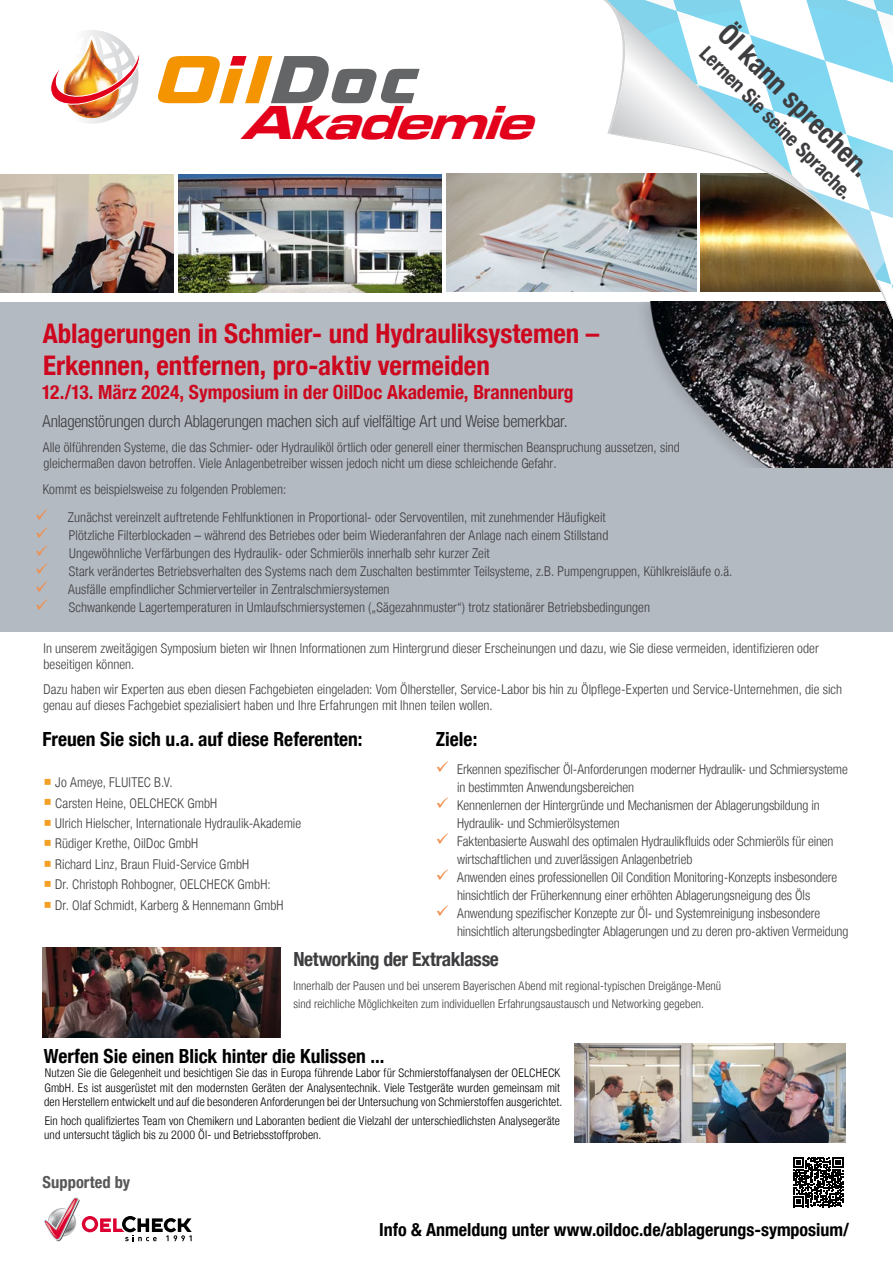
<style>
.page{position:relative;width:893px;height:1263px;background:#fff}
.page>*{position:absolute;margin:0;border:0;box-sizing:border-box;transform-origin:0 0}
.t1{font:italic 49.5px "Microgramma D Bold Exte";color:#e2001a}
.t2{font:700 condensed 28.2px "Helvetica Neue LT";color:#3e3d40}
.t3{font:700 condensed 27px/32.4px "Helvetica Neue LT";color:#cd071e}
.t4{font:700 condensed 20.1px "Helvetica Neue LT";color:#3e3d40}
.t5{font:700 condensed 19.5px "Helvetica Neue LT";color:#000}
.t6{font:700 condensed 19.5px "Helvetica Neue LT";color:#cd071e}
.t7{font:700 condensed 19.5px "Helvetica Neue LT";letter-spacing:-.02em;color:#3e3d40}
.t8{font:700 condensed 18px "Helvetica Neue LT";color:#000}
.t9{font:300 condensed 16.5px "Helvetica Neue LT";letter-spacing:-.015em;color:#3e3d40}
.t10{font:700 condensed 16.5px "Helvetica Neue LT";color:#58585a}
.t11{font:300 condensed 13.5px/18px "Helvetica Neue LT";letter-spacing:.005em;color:#3e3d40}
.t12{font:300 condensed 12px/14.4px "Helvetica Neue LT";letter-spacing:.01em;color:#000}
.t13{font:300 condensed 12px/18px "Helvetica Neue LT";letter-spacing:.005em;color:#3e3d40}
</style>
<div class="page">
<div style="left:0;top:302px;width:893px;height:329px;background:#b4bac2"></div>
<img style="left:50px;top:30px;width:90px;height:94px">
<svg style="left:158px;top:56px;width:262px;height:47px"></svg>
<img style="left:179px;top:175px;width:263px;height:117px">
<img style="left:0;top:175px;width:174px;height:117px">
<img style="left:447px;top:174px;width:95px;height:117px">
<svg style="left:44px;top:1197px;width:148px;height:44px"></svg>
<img style="left:42px;top:947px;width:239px;height:90px">
<img style="left:653px;top:346px;width:240px;height:122px">
<img style="left:542px;top:0;width:351px;height:346px">
<svg style="left:609px;top:3px;width:228px;height:215px"></svg>
<img style="left:574px;top:1044px;width:271px;height:99px">
<svg style="left:793px;top:1157px;width:50px;height:50px"></svg>
<h1 class="t1" style="left:241px;top:89px;width:314px">Akademie</h1>
<h2 class="t2" style="left:735px;top:17px;width:203px;rotate:45deg">Öl kann sprechen.</h2>
<h3 class="t4" style="left:712px;top:41px;width:208px;rotate:45deg">Lernen Sie seine Sprache.</h3>
<h3 class="t3" style="left:43px;top:317px;width:558px">Ablagerungen in Schmier- und Hydrauliksystemen –<br>Erkennen, entfernen, pro-aktiv vermeiden</h3>
<h3 class="t6" style="left:42px;top:380px;width:533px">12./13. März 2024, Symposium in der OilDoc Akademie, Brannenburg</h3>
<p class="t9" style="left:43px;top:411px;width:527px">Anlagenstörungen durch Ablagerungen machen sich auf vielfältige Art und Weise bemerkbar.</p>
<p class="t11" style="left:43px;top:438px;width:639px;line-height:16.2px">Alle ölführenden Systeme, die das Schmier- oder Hydrauliköl örtlich oder generell einer thermischen Beanspruchung aussetzen, sind gleichermaßen davon betroffen. Viele Anlagenbetreiber wissen jedoch nicht um diese schleichende Gefahr.</p>
<p class="t11" style="left:68px;top:475px;width:539px;line-height:27.9px;text-indent:-25px">Kommt es beispielsweise zu folgenden Problemen:<br>Zunächst vereinzelt auftretende Fehlfunktionen in Proportional- oder Servoventilen, mit zunehmender Häufigkeit</p>
<p class="t11" style="left:68px;top:526px;width:666px">Plötzliche Filterblockaden – während des Betriebes oder beim Wiederanfahren der Anlage nach einem Stillstand<br>Ungewöhnliche Verfärbungen des Hydraulik- oder Schmieröls innerhalb sehr kurzer Zeit<br>Stark verändertes Betriebsverhalten des Systems nach dem Zuschalten bestimmter Teilsysteme, z.B. Pumpengruppen, Kühlkreisläufe o.ä.<br>Ausfälle empfindlicher Schmierverteiler in Zentralschmiersystemen<br>Schwankende Lagertemperaturen in Umlaufschmiersystemen („Sägezahnmuster“) trotz stationärer Betriebsbedingungen</p>
<p class="t11" style="left:43px;top:640px;width:777px;line-height:16.2px">In unserem zweitägigen Symposium bieten wir Ihnen Informationen zum Hintergrund dieser Erscheinungen und dazu, wie Sie diese vermeiden, identifizieren oder beseitigen können.</p>
<p class="t11" style="left:43px;top:681px;width:800px;line-height:16.2px">Dazu haben wir Experten aus eben diesen Fachgebieten eingeladen: Vom Ölhersteller, Service-Labor bis hin zu Ölpflege-Experten und Service-Unternehmen, die sich genau auf dieses Fachgebiet spezialisiert haben und Ihre Erfahrungen mit Ihnen teilen wollen.</p>
<h3 class="t5" style="left:43px;top:727px;width:322px">Freuen Sie sich u.a. auf diese Referenten:</h3>
<p class="t11" style="left:55px;top:772px;width:247px;line-height:20.4px">Jo Ameye, FLUITEC B.V.<br>Carsten Heine, OELCHECK GmbH<br>Ulrich Hielscher, Internationale Hydraulik-Akademie Rüdiger Krethe, OilDoc GmbH<br>Richard Linz, Braun Fluid-Service GmbH<br>Dr. Christoph Rohbogner, OELCHECK GmbH:<br>Dr. Olaf Schmidt, Karberg &amp; Hennemann GmbH</p>
<h3 class="t5" style="left:436px;top:727px;width:43px">Ziele:</h3>
<p class="t11" style="left:457px;top:760px;width:393px">Erkennen spezifischer Öl-Anforderungen moderner Hydraulik- und Schmiersysteme in bestimmten Anwendungsbereichen<br>Kennenlernen der Hintergründe und Mechanismen der Ablagerungsbildung in Hydraulik- und Schmierölsystemen<br>Faktenbasierte Auswahl des optimalen Hydraulikfluids oder Schmieröls für einen wirtschaftlichen und zuverlässigen Anlagenbetrieb<br>Anwenden eines professionellen Oil Condition Monitoring-Konzepts insbesondere hinsichtlich der Früherkennung einer erhöhten Ablagerungsneigung des Öls Anwendung spezifischer Konzepte zur Öl- und Systemreinigung insbesondere hinsichtlich alterungsbedingter Ablagerungen und zu deren pro-aktiven Vermeidung</p>
<h3 class="t7" style="left:293px;top:947px;width:207px">Networking der Extraklasse</h3>
<p class="t13" style="left:293px;top:977px;width:429px">Innerhalb der Pausen und bei unserem Bayerischen Abend mit regional-typischen Dreigänge-Menü sind reichliche Möglichkeiten zum individuellen Erfahrungsaustausch und Networking gegeben.</p>
<h3 class="t5" style="left:44px;top:1044px;width:342px">Werfen Sie einen Blick hinter die Kulissen ...</h3>
<p class="t12" style="left:44px;top:1065px;width:520px">Nutzen Sie die Gelegenheit und besichtigen Sie das in Europa führende Labor für Schmierstoffanalysen der OELCHECK<br>GmbH. Es ist ausgerüstet mit den modernsten Geräten der Analysentechnik. Viele Testgeräte wurden gemeinsam mit den Herstellern entwickelt und auf die besonderen Anforderungen bei der Untersuchung von Schmierstoffen ausgerichtet.</p>
<p class="t12" style="left:44px;top:1113px;width:517px">Ein hoch qualifiziertes Team von Chemikern und Laboranten bedient die Vielzahl der unterschiedlichsten Analysegeräte und untersucht täglich bis zu 2000 Öl- und Betriebsstoffproben.</p>
<p class="t10" style="left:43px;top:1172px;width:89px">Supported by</p>
<h3 class="t8" style="left:379px;top:1219px;width:471px">Info &amp; Anmeldung unter www.oildoc.de/ablagerungs-symposium/</h3>
</div>
